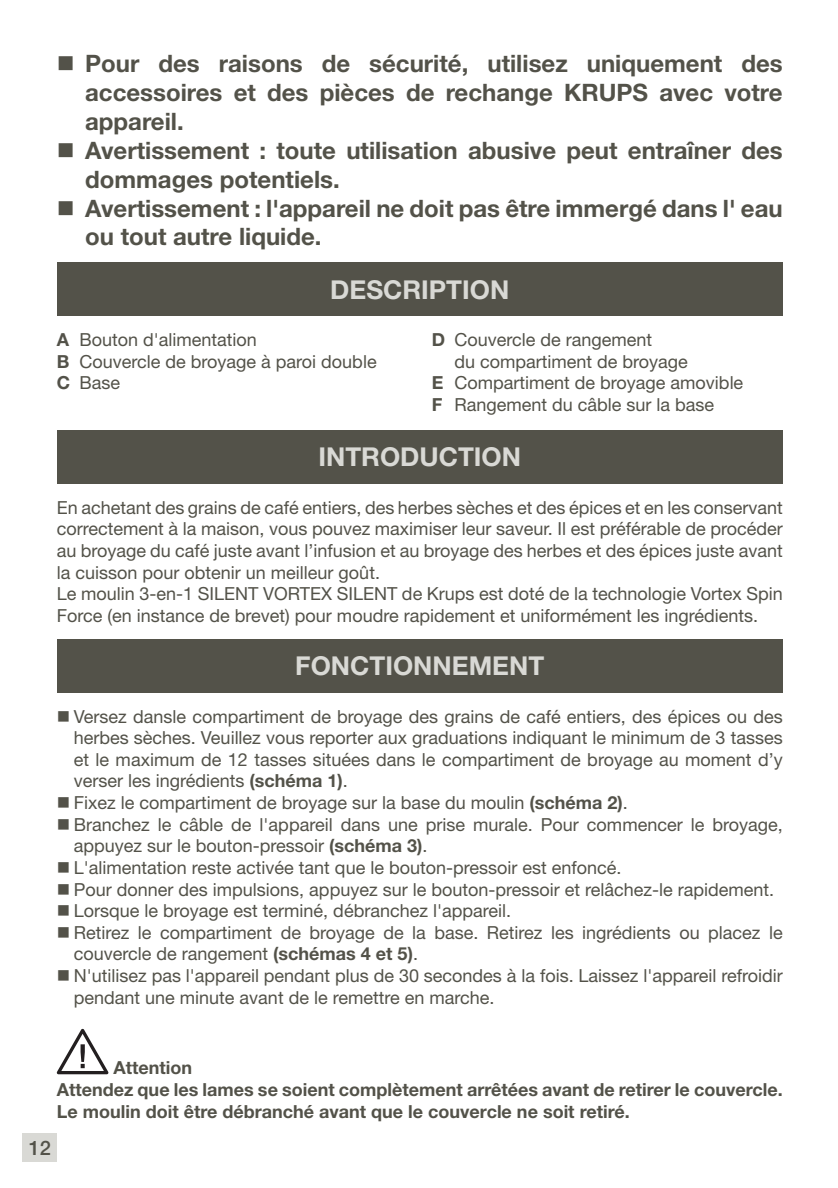
<style>
.page{position:relative;width:838px;height:1188px;background:#fff}
.page>*{position:absolute;margin:0;border:0;box-sizing:border-box;transform-origin:0 0}
.t1{font:700 26px "Helvetica Neue LT Std";color:#d9d9d5}
.t2{font:700 24px/28.8px "Helvetica Neue LT Std";color:#535249}
.t3{font:500 20px "Helvetica Neue LT Std";color:#535249}
.t4{font:18px/21.6px "Helvetica Neue LT Std";color:#535249}
.t5{font:700 18px/21.6px "Helvetica Neue LT Std";color:#535249}
.s1{font-weight:700}
</style>
<div class="page">
<div style="left:23px;top:1132px;width:34px;height:29px;background:#d9d9d5"></div>
<div style="left:57px;top:430px;width:725px;height:53px;background:#535249"></div>
<div style="left:57px;top:262px;width:725px;height:54px;background:#535249"></div>
<div style="left:57px;top:638px;width:725px;height:54px;background:#535249"></div>
<svg style="left:57px;top:1028px;width:51px;height:45px"></svg>
<p class="t2" style="left:85px;top:49px;width:699px">Pour des raisons de sécurité, utilisez uniquement des accessoires et des pièces de rechange KRUPS avec votre appareil.<br>Avertissement : toute utilisation abusive peut entraîner des dommages potentiels.<br>Avertissement : l'appareil ne doit pas être immergé dans l' eau ou tout autre liquide.</p>
<h1 class="t1" style="left:330px;top:273px;width:181px">DESCRIPTION</h1>
<p class="t4" style="left:57px;top:328px;width:321px"><span class="s1">A</span> Bouton d'alimentation<br><span class="s1">B</span> Couvercle de broyage à paroi double<br><span class="s1">C</span> Base</p>
<p class="t4" style="left:432px;top:328px;width:222px"><span class="s1">D</span> Couvercle de rangement</p>
<p class="t4" style="left:454px;top:350px;width:235px">du compartiment de broyage</p>
<p class="t4" style="left:432px;top:372px;width:313px"><span class="s1">E</span> Compartiment de broyage amovible</p>
<p class="t4" style="left:432px;top:393px;width:284px"><span class="s1">F</span> Rangement du câble sur la base</p>
<h1 class="t1" style="left:318px;top:440px;width:204px">INTRODUCTION</h1>
<p class="t4" style="left:57px;top:496px;width:727px">En achetant des grains de café entiers, des herbes sèches et des épices et en les conservant correctement à la maison, vous pouvez maximiser leur saveur. Il est préférable de procéder au broyage du café juste avant l’infusion et au broyage des herbes et des épices juste avant la cuisson pour obtenir un meilleur goût.<br>Le moulin 3-en-1 SILENT VORTEX SILENT de Krups est doté de la technologie Vortex Spin Force (en instance de brevet) pour moudre rapidement et uniformément les ingrédients.</p>
<h1 class="t1" style="left:295px;top:649px;width:250px">FONCTIONNEMENT</h1>
<p class="t4" style="left:74px;top:705px;width:710px">Versez dansle compartiment de broyage des grains de café entiers, des épices ou des herbes sèches. Veuillez vous reporter aux graduations indiquant le minimum de 3 tasses et le maximum de 12 tasses situées dans le compartiment de broyage au moment d’y verser les ingrédients <span class="s1">(schéma 1)</span>.<br>Fixez le compartiment de broyage sur la base du moulin <span class="s1">(schéma 2)</span>.<br>Branchez le câble de l'appareil dans une prise murale. Pour commencer le broyage, appuyez sur le bouton-pressoir <span class="s1">(schéma 3)</span>.<br>L'alimentation reste activée tant que le bouton-pressoir est enfoncé.<br>Pour donner des impulsions, appuyez sur le bouton-pressoir et relâchez-le rapidement.<br>Lorsque le broyage est terminé, débranchez l'appareil.<br>Retirez le compartiment de broyage de la base. Retirez les ingrédients ou placez le couvercle de rangement <span class="s1">(schémas 4 et 5)</span>.<br>N'utilisez pas l'appareil pendant plus de 30 secondes à la fois. Laissez l'appareil refroidir pendant une minute avant de le remettre en marche.</p>
<p class="t5" style="left:57px;top:1056px;width:727px;text-indent:57px">Attention<br>Attendez que les lames se soient complètement arrêtées avant de retirer le couvercle.<br>Le moulin doit être débranché avant que le couvercle ne soit retiré.</p>
<p class="t3" style="left:29px;top:1135px;width:24px">12</p>
</div>
